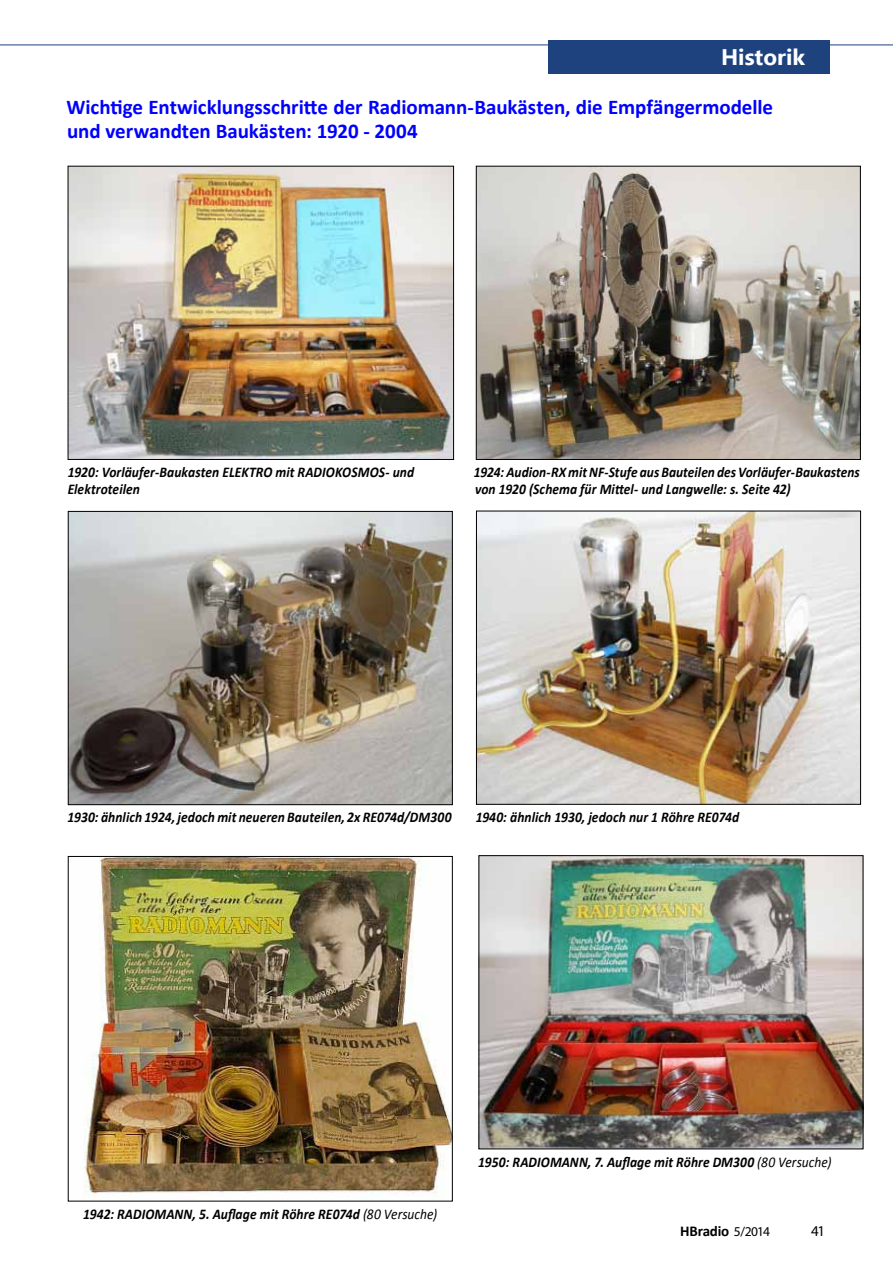
<style>
.page{position:relative;width:893px;height:1263px;background:#fff}
.page>*{position:absolute;margin:0;border:0;box-sizing:border-box;transform-origin:0 0}
.t1{font:700 22.5px "Ebrima";color:#fff}
.t2{font:700 21px/24px "Calibri";letter-spacing:-.005em;color:#00f}
.t3{font:700 15px "Calibri";letter-spacing:-.015em;color:#000}
.t4{font:15px "Myriad Pro";color:#000}
.t5{font:italic 700 14.85px/17.2px "Calibri";letter-spacing:.005em;color:#000;scale:.91 1}
.t6{font:italic 700 14.85px/17.2px "Calibri";letter-spacing:.005em;color:#000;scale:.9 1}
.s1{font-weight:400}
.s2{font-family:"Myriad Pro";font-weight:400;font-size:13.5px}
</style>
<div class="page">
<hr style="left:0;top:45px;width:893px;height:1px;background:#1d427e">
<div style="left:548px;top:40px;width:281px;height:33px;background:#1d427e"></div>
<img style="left:70px;top:168px;width:382px;height:290px">
<div style="left:68px;top:166px;width:386px;height:294px;border:1px solid #000"></div>
<img style="left:478px;top:168px;width:381px;height:290px">
<div style="left:476px;top:166px;width:385px;height:294px;border:1px solid #000"></div>
<img style="left:70px;top:513px;width:381px;height:290px">
<div style="left:68px;top:511px;width:385px;height:294px;border:1px solid #000"></div>
<img style="left:478px;top:513px;width:381px;height:289px">
<div style="left:476px;top:511px;width:385px;height:293px;border:1px solid #000"></div>
<img style="left:84px;top:858px;width:367px;height:339px">
<div style="left:68px;top:856px;width:385px;height:345px;border:1px solid #000"></div>
<img style="left:481px;top:857px;width:380px;height:290px">
<div style="left:479px;top:855px;width:384px;height:294px;border:1px solid #000"></div>
<h1 class="t1" style="left:721px;top:44px;width:85px">Historik</h1>
<h2 class="t2" style="left:66px;top:95px;width:708px">Wichtige Entwicklungsschritte der Radiomann-Baukästen, die Empfängermodelle und verwandten Baukästen: 1920 - 2004</h2>
<p class="t5" style="left:68px;top:463px;width:382px">1920: Vorläufer-Baukasten ELEKTRO mit RADIOKOSMOS- und<br>Elektroteilen</p>
<p class="t6" style="left:474px;top:463px;width:430px">1924: Audion-RX mit NF-Stufe aus Bauteilen des Vorläufer-Baukastens von 1920 (Schema für Mittel- und Langwelle: s. Seite 42)</p>
<p class="t5" style="left:67px;top:808px;width:423px">1930: ähnlich 1924, jedoch mit neueren Bauteilen, 2x RE074d/DM300</p>
<p class="t5" style="left:476px;top:808px;width:291px">1940: ähnlich 1930, jedoch nur 1 Röhre RE074d</p>
<p class="t5" style="left:83px;top:1205px;width:391px">1942: RADIOMANN, 5. Auflage mit Röhre RE074d <span class="s1">(80 Versuche)</span></p>
<p class="t5" style="left:478px;top:1153px;width:390px">1950: RADIOMANN, 7. Auflage mit Röhre DM300 <span class="s1">(80 Versuche)</span></p>
<p class="t3" style="left:680px;top:1222px;width:91px">HBradio <span class="s2">5/2014</span></p>
<p class="t4" style="left:811px;top:1222px;width:16px">41</p>
</div>
